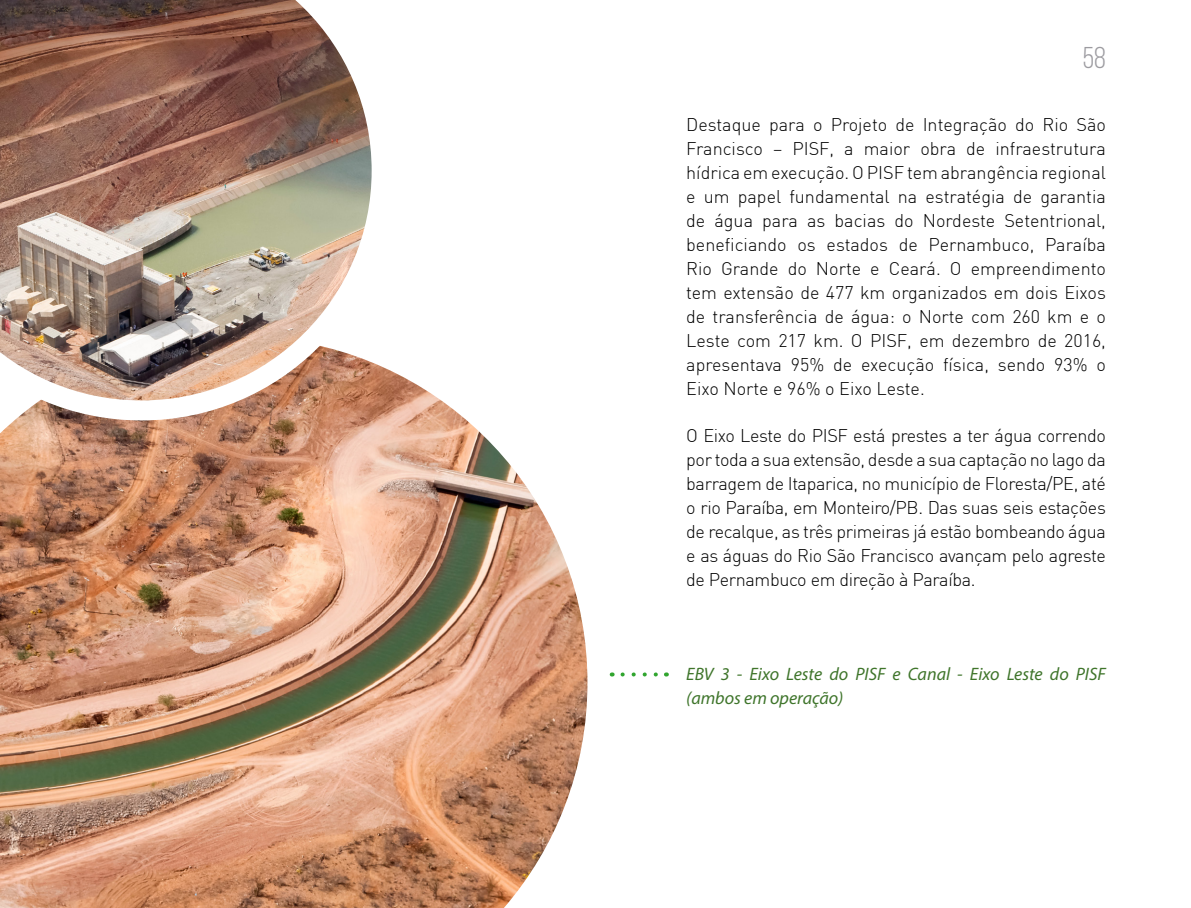
<style>
.page{position:relative;width:1191px;height:908px;background:#fff}
.page>*{position:absolute;margin:0;border:0;box-sizing:border-box;transform-origin:0 0}
.t1{font:30px "Bebas Neue";color:#9c9ba0}
.t2{font:300 18px/24px "DIN";letter-spacing:-.02em;color:#000;text-align:justify}
.t3{font:italic 18px/24px "Myriad Pro";color:#3f752b}
</style>
<div class="page">
<img style="left:0;top:371px;width:587px;height:536px">
<img style="left:0;top:0;width:392px;height:420px">
<svg style="left:622px;top:672px;width:36px;height:4px"></svg>
<h1 class="t1" style="left:1083px;top:41px;width:24px">58</h1>
<p class="t2" style="left:686px;top:112px;width:421px">Destaque para o Projeto de Integração do Rio São Francisco – PISF, a maior obra de infraestrutura hídrica em execução. O PISF tem abrangência regional e um papel fundamental na estratégia de garantia de água para as bacias do Nordeste Setentrional, beneficiando os estados de Pernambuco, Paraíba Rio Grande do Norte e Ceará. O empreendimento tem extensão de 477 km organizados em dois Eixos de transferência de água: o Norte com 260 km e o Leste com 217 km. O PISF, em dezembro de 2016, apresentava 95% de execução física, sendo 93% o Eixo Norte e 96% o Eixo Leste.</p>
<p class="t2" style="left:686px;top:423px;width:421px">O Eixo Leste do PISF está prestes a ter água correndo por toda a sua extensão, desde a sua captação no lago da barragem de Itaparica, no município de Floresta/PE, até o rio Paraíba, em Monteiro/PB. Das suas seis estações de recalque, as três primeiras já estão bombeando água e as águas do Rio São Francisco avançam pelo agreste de Pernambuco em direção à Paraíba.</p>
<p class="t3" style="left:686px;top:661px;width:421px">EBV 3 - Eixo Leste do PISF e Canal - Eixo Leste do PISF (ambos em operação)</p>
</div>
